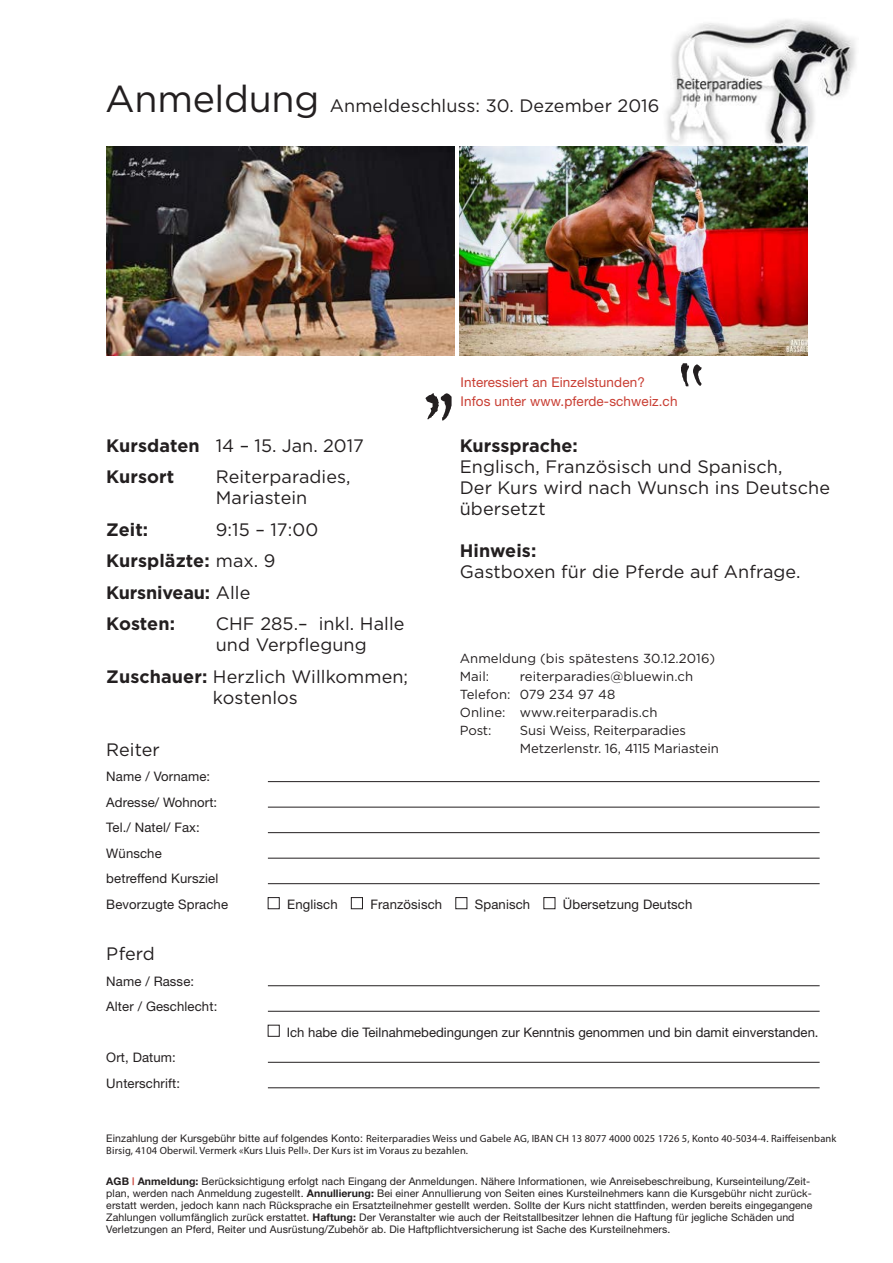
<style>
.page{position:relative;width:893px;height:1263px;background:#fff}
.page>*{position:absolute;margin:0;border:0;box-sizing:border-box;transform-origin:0 0}
.t1{font:18px/21px "Gotham";letter-spacing:.005em;color:#231f20}
.t2{font:700 18px/31.5px "Gotham";letter-spacing:.005em;color:#231f20}
.t3{font:13.5px/19.5px "Helvetica Neue";letter-spacing:.01em;color:#c93e33}
.t4{font:13.2px/25.5px "Helvetica Neue";letter-spacing:.01em;color:#231f20}
.t5{font:13.2px/18px "Gotham";letter-spacing:-.005em;color:#231f20}
.t6{font:10.5px/12px "Helvetica Neue";letter-spacing:.01em;color:#231f20}
.t7{font:10.5px/12px "Myriad Pro";letter-spacing:.01em;color:#231f20}
.s1{font-size:37.5px}
.s2{font-weight:400}
.s3{font-weight:700}
.s4{font-family:"Helvetica Neue"}
.s5{font-weight:700;color:#c93e33}
</style>
<div class="page">
<img style="left:106px;top:147px;width:348px;height:208px">
<img style="left:460px;top:147px;width:348px;height:208px">
<hr style="left:268px;top:781px;width:552px;height:1px;background:#231f20">
<hr style="left:268px;top:807px;width:552px;height:1px;background:#231f20">
<hr style="left:268px;top:832px;width:552px;height:1px;background:#231f20">
<hr style="left:268px;top:858px;width:552px;height:1px;background:#231f20">
<hr style="left:268px;top:883px;width:552px;height:1px;background:#231f20">
<hr style="left:268px;top:985px;width:552px;height:1px;background:#231f20">
<hr style="left:268px;top:1011px;width:552px;height:1px;background:#231f20">
<hr style="left:268px;top:1062px;width:552px;height:1px;background:#231f20">
<hr style="left:268px;top:1087px;width:552px;height:1px;background:#231f20">
<div style="left:268px;top:897px;width:11px;height:12px;border:1px solid #231f20"></div>
<div style="left:351px;top:897px;width:12px;height:12px;border:1px solid #231f20"></div>
<div style="left:456px;top:897px;width:11px;height:12px;border:1px solid #231f20"></div>
<div style="left:544px;top:897px;width:11px;height:12px;border:1px solid #231f20"></div>
<svg style="left:681px;top:363px;width:21px;height:23px"></svg>
<svg style="left:426px;top:393px;width:26px;height:27px"></svg>
<img style="left:666px;top:19px;width:190px;height:127px">
<h1 class="t1" style="left:105px;top:95px;width:556px"><span class="s1">Anmeldung</span> Anmeldeschluss: 30. Dezember 2016</h1>
<p class="t3" style="left:460px;top:372px;width:219px">Interessiert an Einzelstunden?<br>Infos unter www.pferde-schweiz.ch</p>
<h1 class="t2" style="left:106px;top:429px;width:259px">Kursdaten <span class="s2">14 – 15. Jan. 2017<br></span>Kursort</h1>
<h1 class="t2" style="left:460px;top:429px;width:120px">Kurssprache:</h1>
<h1 class="t1" style="left:460px;top:455px;width:372px">Englisch, Französisch und Spanisch,<br>Der Kurs wird nach Wunsch ins Deutsche übersetzt</h1>
<h1 class="t2" style="left:460px;top:534px;width:78px">Hinweis:</h1>
<h1 class="t1" style="left:460px;top:560px;width:342px">Gastboxen für die Pferde auf Anfrage.</h1>
<h1 class="t1" style="left:216px;top:466px;width:136px">Reiterparadies,<br>Mariastein</h1>
<h1 class="t2" style="left:106px;top:513px;width:43px">Zeit:</h1>
<h1 class="t2" style="left:106px;top:513px;width:213px;text-indent:109px"><span class="s2">9:15 – 17:00<br></span>Kurspläzte: <span class="s2">max. 9<br></span>Kursniveau: <span class="s2">Alle<br></span>Kosten:</h1>
<h1 class="t1" style="left:216px;top:613px;width:190px">CHF 285.– inkl. Halle und Verpflegung</h1>
<h1 class="t1" style="left:106px;top:665px;width:303px;text-align:center"><span class="s3">Zuschauer:</span> Herzlich Willkommen; kostenlos</h1>
<p class="t5" style="left:460px;top:649px;width:257px">Anmeldung (bis spätestens 30.12.2016)<br>Mail:</p>
<p class="t5" style="left:460px;top:667px;width:235px;text-indent:60px">reiterparadies@bluewin.ch<br>Telefon: 079 234 97 48<br>Online: www.reiterparadis.ch<br>Post:</p>
<p class="t5" style="left:520px;top:721px;width:201px">Susi Weiss, Reiterparadies<br>Metzerlenstr. 16, 4115 Mariastein</p>
<h1 class="t1" style="left:106px;top:739px;width:55px">Reiter</h1>
<p class="t4" style="left:106px;top:764px;width:123px">Name / Vorname:<br>Adresse/ Wohnort:<br>Tel./ Natel/ Fax:<br>Wünsche<br>betreffend Kursziel<br>Bevorzugte Sprache</p>
<p class="t4" style="left:287px;top:891px;width:52px">Englisch</p>
<p class="t4" style="left:370px;top:891px;width:73px">Französisch</p>
<p class="t4" style="left:475px;top:891px;width:57px">Spanisch</p>
<p class="t4" style="left:563px;top:891px;width:131px">Übersetzung Deutsch</p>
<h1 class="t1" style="left:106px;top:943px;width:50px">Pferd</h1>
<p class="t4" style="left:106px;top:968px;width:113px">Name / Rasse:<br>Alter / Geschlecht:</p>
<p class="t4" style="left:106px;top:1044px;width:75px">Ort, Datum:<br>Unterschrift:</p>
<p class="t4" style="left:287px;top:1019px;width:533px">Ich habe die Teilnahmebedingungen zur Kenntnis genommen und bin damit einverstanden.</p>
<p class="t7" style="left:106px;top:1132px;width:731px"><span class="s4">Einzahlung der Kursgebühr bitte auf folgendes Konto:</span> Reiterparadies Weiss und Gabele AG, IBAN CH 13 8077 4000 0025 1726 5, Konto 40-5034-4. Raiffeisenbank<br>Birsig, 4104 Oberwil. Vermerk «Kurs Lluis Pell». Der Kurs ist im Voraus zu bezahlen.</p>
<p class="t6" style="left:106px;top:1175px;width:708px"><span class="s3">AGB</span> <span class="s5">|</span> <span class="s3">Anmeldung:</span> Berücksichtigung erfolgt nach Eingang der Anmeldungen. Nähere Informationen, wie Anreisebeschreibung, Kurseinteilung/Zeit&shy;plan, werden nach Anmeldung zugestellt. <span class="s3">Annullierung:</span> Bei einer Annullierung von Seiten eines Kursteilnehmers kann die Kursgebühr nicht zurück&shy;erstatt werden, jedoch kann nach Rücksprache ein Ersatzteilnehmer gestellt werden. Sollte der Kurs nicht stattfinden, werden bereits eingegangene Zahlungen vollumfänglich zurück erstattet. <span class="s3">Haftung:</span> Der Veranstalter wie auch der Reitstallbesitzer lehnen die Haftung für jegliche Schäden und Verletzungen an Pferd, Reiter und Ausrüstung/Zubehör ab. Die Haftpflichtversicherung ist Sache des Kursteilnehmers.</p>
</div>
